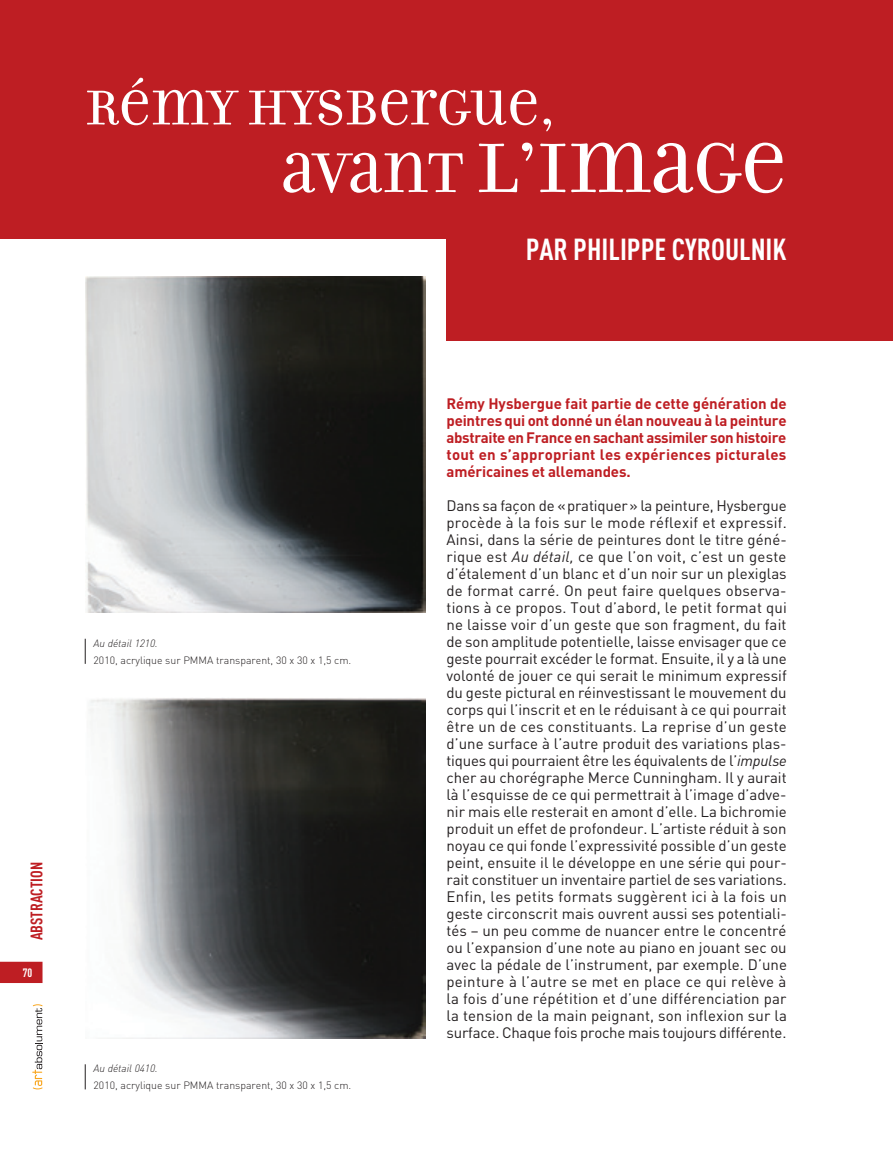
<style>
.page{position:relative;width:893px;height:1149px;background:#fff}
.page>*{position:absolute;margin:0;border:0;box-sizing:border-box;transform-origin:0 0}
.t1{font:75px "Filosofia Unicase";color:#fff}
.t2{font:52.5px "Filosofia Unicase";color:#fff}
.t3{font:700 30px "DIN Cond";color:#fff}
.t4{font:700 16.5px "DIN Cond";color:#be1e23}
.t5{font:15px/17px "DIN";letter-spacing:-.01em;color:#231f20;text-align:justify}
.t6{font:700 15px/17px "DIN";letter-spacing:-.005em;color:#be1e23;text-align:justify}
.t7{font:700 12px "DIN Cond";color:#fff}
.t8{font:300 10.5px "DIN";color:#231f20}
.t9{font:italic 300 10.5px "DIN";color:#231f20}
.s1{font-size:60px}
.s2{font-style:italic}
</style>
<div class="page">
<div style="left:0;top:0;width:893px;height:238px;background:#be1e23"></div>
<div style="left:446px;top:0;width:447px;height:340px;background:#be1e23"></div>
<svg style="left:32px;top:1004px;width:11px;height:85px"></svg>
<svg style="left:0;top:961px;width:43px;height:21px"></svg>
<img style="left:89px;top:698px;width:336px;height:339px">
<img style="left:85px;top:276px;width:340px;height:336px">
<svg style="left:85px;top:638px;width:1px;height:25px"></svg>
<svg style="left:85px;top:1064px;width:1px;height:25px"></svg>
<h2 class="t2" style="left:85px;top:76px;width:472px">RÉMY HYSBERGUE,</h2>
<h1 class="t1" style="left:281px;top:123px;width:507px"><span class="s1">AVANT</span> L’IMAGE</h1>
<h3 class="t3" style="left:526px;top:231px;width:260px">PAR PHILIPPE CYROULNIK</h3>
<p class="t9" style="left:94px;top:636px;width:66px">Au détail 1210.</p>
<p class="t8" style="left:94px;top:653px;width:259px">2010, acrylique sur PMMA transparent, 30 x 30 x 1,5 cm.</p>
<p class="t4" style="left:27px;top:940px;width:80px;rotate:-90deg">ABSTRACTION</p>
<p class="t7" style="left:23px;top:964px;width:11px">70</p>
<p class="t9" style="left:94px;top:1061px;width:66px">Au dé tail 0410.</p>
<p class="t8" style="left:94px;top:1078px;width:259px">2010, acrylique sur PMMA transparent, 30 x 30 x 1,5 cm.</p>
<p class="t6" style="left:446px;top:394px;width:342px">Rémy Hysbergue fait partie de cette génération de peintres qui ont donné un élan nouveau à la peinture abstraite en France en sachant assimiler son histoire tout en s’appropriant les expériences picturales américaines et allemandes.</p>
<p class="t5" style="left:446px;top:496px;width:342px">Dans sa façon de «pratiquer» la peinture, Hysbergue procède à la fois sur le mode réflexif et expressif.<br>Ainsi, dans la série de peintures dont le titre géné&shy;rique est <span class="s2">Au détail,</span> ce que l’on voit, c’est un geste d’étalement d’un blanc et d’un noir sur un plexiglas de format carré. On peut faire quelques observa&shy;tions à ce propos. Tout d’abord, le petit format qui ne laisse voir d’un geste que son fragment, du fait de son amplitude potentielle, laisse envisager que ce geste pourrait excéder le format. Ensuite, il y a là une volonté de jouer ce qui serait le minimum expressif du geste pictural en réinvestissant le mouvement du corps qui l’inscrit et en le réduisant à ce qui pourrait être un de ces constituants. La reprise d’un geste d’une surface à l’autre produit des variations plas&shy;tiques qui pourraient être les équivalents de l’<span class="s2">impulse </span>cher au chorégraphe Merce Cunningham. Il y aurait là l’esquisse de ce qui permettrait à l’image d’adve&shy;nir mais elle resterait en amont d’elle. La bichromie produit un effet de profondeur. L’artiste réduit à son noyau ce qui fonde l’expressivité possible d’un geste peint, ensuite il le développe en une série qui pour&shy;rait constituer un inventaire partiel de ses variations.<br>Enfin, les petits formats suggèrent ici à la fois un geste circonscrit mais ouvrent aussi ses potentiali&shy;tés – un peu comme de nuancer entre le concentré ou l’expansion d’une note au piano en jouant sec ou avec la pédale de l’instrument, par exemple. D’une peinture à l’autre se met en place ce qui relève à la fois d’une répétition et d’une différenciation par la tension de la main peignant, son inflexion sur la surface. Chaque fois proche mais toujours différente.</p>
</div>
